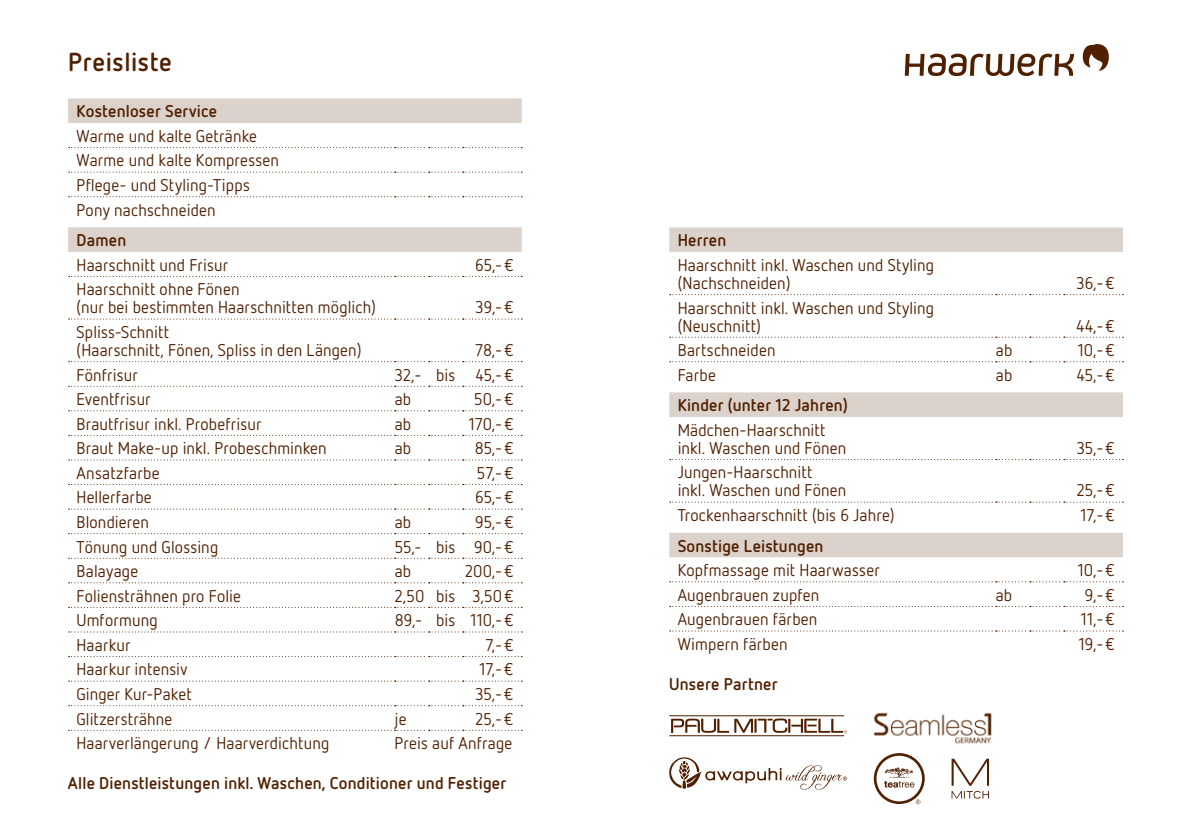
<style>
.page{position:relative;width:1191px;height:840px;background:#fff}
.page>*{position:absolute;margin:0;border:0;box-sizing:border-box;transform-origin:0 0}
.t1{font:700 26px "Netto OT";letter-spacing:.02em;color:#512000}
.t2{font:17px/18px "Netto OT";letter-spacing:.01em;color:#512000}
.t3{font:700 17px "Netto OT";letter-spacing:.01em;color:#512000}
</style>
<div class="page">
<svg style="left:904px;top:54px;width:170px;height:22px"></svg>
<svg style="left:1082px;top:44px;width:26px;height:27px"></svg>
<svg style="left:68px;top:98px;width:454px;height:154px"></svg>
<svg style="left:69px;top:147px;width:453px;height:1px"></svg>
<svg style="left:69px;top:171px;width:453px;height:1px"></svg>
<svg style="left:69px;top:196px;width:453px;height:1px"></svg>
<svg style="left:69px;top:276px;width:453px;height:1px"></svg>
<svg style="left:69px;top:318px;width:453px;height:1px"></svg>
<svg style="left:69px;top:361px;width:453px;height:1px"></svg>
<svg style="left:69px;top:385px;width:453px;height:1px"></svg>
<svg style="left:69px;top:410px;width:453px;height:1px"></svg>
<svg style="left:69px;top:434px;width:453px;height:1px"></svg>
<svg style="left:69px;top:459px;width:453px;height:1px"></svg>
<svg style="left:69px;top:508px;width:453px;height:1px"></svg>
<svg style="left:69px;top:533px;width:453px;height:1px"></svg>
<svg style="left:69px;top:557px;width:453px;height:1px"></svg>
<svg style="left:69px;top:582px;width:453px;height:1px"></svg>
<svg style="left:69px;top:631px;width:453px;height:1px"></svg>
<svg style="left:69px;top:680px;width:453px;height:1px"></svg>
<svg style="left:69px;top:729px;width:453px;height:1px"></svg>
<svg style="left:669px;top:227px;width:454px;height:330px"></svg>
<svg style="left:669px;top:459px;width:454px;height:1px"></svg>
<svg style="left:669px;top:501px;width:454px;height:1px"></svg>
<svg style="left:669px;top:581px;width:454px;height:1px"></svg>
<svg style="left:669px;top:630px;width:454px;height:1px"></svg>
<svg style="left:669px;top:294px;width:454px;height:1px"></svg>
<svg style="left:669px;top:336px;width:454px;height:1px"></svg>
<svg style="left:669px;top:361px;width:454px;height:1px"></svg>
<svg style="left:669px;top:757px;width:178px;height:32px"></svg>
<svg style="left:669px;top:715px;width:178px;height:19px"></svg>
<svg style="left:951px;top:758px;width:38px;height:40px"></svg>
<svg style="left:873px;top:753px;width:51px;height:50px"></svg>
<img style="left:873px;top:712px;width:119px;height:32px">
<h1 class="t1" style="left:68px;top:46px;width:105px">Preisliste</h1>
<p class="t3" style="left:77px;top:101px;width:142px">Kostenloser Service</p>
<p class="t2" style="left:77px;top:123px;width:204px;line-height:24.6px">Warme und kalte Getränke<br>Warme und kalte Kompressen<br>Pflege- und Styling-Tipps<br>Pony nachschneiden</p>
<p class="t3" style="left:77px;top:229px;width:51px">Damen</p>
<p class="t2" style="left:77px;top:255px;width:153px">Haarschnitt und Frisur</p>
<p class="t2" style="left:475px;top:255px;width:40px">65,-€</p>
<p class="t2" style="left:77px;top:280px;width:301px">Haarschnitt ohne Fönen<br>(nur bei bestimmten Haarschnitten möglich)</p>
<p class="t2" style="left:475px;top:298px;width:39px">39,-€</p>
<p class="t2" style="left:77px;top:322px;width:286px">Spliss-Schnitt<br>(Haarschnitt, Fönen, Spliss in den Längen)</p>
<p class="t2" style="left:475px;top:340px;width:39px">78,-€</p>
<p class="t2" style="left:77px;top:365px;width:63px">Fönfrisur</p>
<p class="t2" style="left:395px;top:365px;width:120px">32,- bis 45,-€</p>
<p class="t2" style="left:77px;top:389px;width:76px">Eventfrisur</p>
<p class="t2" style="left:395px;top:389px;width:18px">ab</p>
<p class="t2" style="left:474px;top:389px;width:41px">50,-€</p>
<p class="t2" style="left:77px;top:414px;width:186px">Brautfrisur inkl. Probefrisur</p>
<p class="t2" style="left:395px;top:414px;width:18px">ab</p>
<p class="t2" style="left:469px;top:414px;width:46px">170,-€</p>
<p class="t2" style="left:77px;top:438px;width:252px">Braut Make-up inkl. Probeschminken</p>
<p class="t2" style="left:395px;top:438px;width:18px">ab</p>
<p class="t2" style="left:474px;top:438px;width:40px">85,-€</p>
<p class="t2" style="left:77px;top:463px;width:85px">Ansatzfarbe</p>
<p class="t2" style="left:477px;top:463px;width:38px">57,-€</p>
<p class="t2" style="left:76px;top:488px;width:77px">Hellerfarbe</p>
<p class="t2" style="left:475px;top:488px;width:40px">65,-€</p>
<p class="t2" style="left:76px;top:512px;width:74px">Blondieren</p>
<p class="t2" style="left:395px;top:512px;width:18px">ab</p>
<p class="t2" style="left:475px;top:512px;width:40px">95,-€</p>
<p class="t2" style="left:76px;top:537px;width:143px">Tönung und Glossing</p>
<p class="t2" style="left:395px;top:537px;width:120px">55,- bis 90,-€</p>
<p class="t2" style="left:76px;top:561px;width:63px">Balayage</p>
<p class="t2" style="left:395px;top:561px;width:18px">ab</p>
<p class="t2" style="left:465px;top:561px;width:50px">200,-€</p>
<p class="t2" style="left:76px;top:586px;width:166px">Foliensträhnen pro Folie</p>
<p class="t2" style="left:395px;top:586px;width:120px">2,50 bis 3,50€</p>
<p class="t2" style="left:76px;top:610px;width:83px">Umformung</p>
<p class="t2" style="left:395px;top:610px;width:120px">89,- bis 110,-€</p>
<p class="t2" style="left:76px;top:635px;width:55px">Haarkur</p>
<p class="t2" style="left:486px;top:635px;width:29px">7,-€</p>
<p class="t2" style="left:76px;top:659px;width:112px">Haarkur intensiv</p>
<p class="t2" style="left:479px;top:659px;width:35px">17,-€</p>
<p class="t2" style="left:76px;top:684px;width:117px">Ginger Kur-Paket</p>
<p class="t2" style="left:475px;top:684px;width:39px">35,-€</p>
<p class="t2" style="left:76px;top:708px;width:98px">Glitzersträhne</p>
<p class="t2" style="left:394px;top:708px;width:14px">je</p>
<p class="t2" style="left:475px;top:708px;width:39px">25,-€</p>
<p class="t2" style="left:76px;top:733px;width:254px">Haarverlängerung / Haarverdichtung</p>
<p class="t2" style="left:394px;top:733px;width:119px">Preis auf Anfrage</p>
<p class="t3" style="left:68px;top:771px;width:440px">Alle Dienstleistungen inkl. Waschen, Conditioner und Festiger</p>
<p class="t3" style="left:677px;top:229px;width:50px">Herren</p>
<p class="t2" style="left:677px;top:255px;width:258px">Haarschnitt inkl. Waschen und Styling (Nachschneiden)</p>
<p class="t2" style="left:677px;top:298px;width:258px">Haarschnitt inkl. Waschen und Styling (Neuschnitt)</p>
<p class="t2" style="left:1076px;top:273px;width:40px">36,-€</p>
<p class="t2" style="left:1076px;top:316px;width:40px">44,-€</p>
<p class="t2" style="left:677px;top:340px;width:99px">Bartschneiden</p>
<p class="t2" style="left:995px;top:340px;width:18px">ab</p>
<p class="t2" style="left:1078px;top:340px;width:38px">10,-€</p>
<p class="t2" style="left:677px;top:365px;width:40px">Farbe</p>
<p class="t2" style="left:995px;top:365px;width:18px">ab</p>
<p class="t2" style="left:1077px;top:365px;width:39px">45,-€</p>
<p class="t3" style="left:677px;top:394px;width:172px">Kinder (unter 12 Jahren)</p>
<p class="t2" style="left:677px;top:420px;width:170px">Mädchen-Haarschnitt inkl. Waschen und Fönen</p>
<p class="t2" style="left:1076px;top:438px;width:39px">35,-€</p>
<p class="t2" style="left:677px;top:463px;width:170px">Jungen-Haarschnitt<br>inkl. Waschen und Fönen</p>
<p class="t2" style="left:1076px;top:481px;width:39px">25,-€</p>
<p class="t2" style="left:677px;top:505px;width:218px">Trockenhaarschnitt (bis 6 Jahre)</p>
<p class="t2" style="left:1080px;top:505px;width:35px">17,-€</p>
<p class="t3" style="left:677px;top:534px;width:147px">Sonstige Leistungen</p>
<p class="t2" style="left:677px;top:560px;width:204px">Kopfmassage mit Haarwasser</p>
<p class="t2" style="left:1078px;top:560px;width:38px">10,-€</p>
<p class="t2" style="left:677px;top:585px;width:143px">Augenbrauen zupfen</p>
<p class="t2" style="left:995px;top:585px;width:18px">ab</p>
<p class="t2" style="left:1085px;top:585px;width:31px">9,-€</p>
<p class="t2" style="left:677px;top:609px;width:141px">Augenbrauen färben</p>
<p class="t2" style="left:1081px;top:609px;width:35px">11,-€</p>
<p class="t2" style="left:677px;top:634px;width:111px">Wimpern färben</p>
<p class="t2" style="left:1079px;top:634px;width:37px">19,-€</p>
<p class="t3" style="left:669px;top:672px;width:110px">Unsere Partner</p>
</div>
